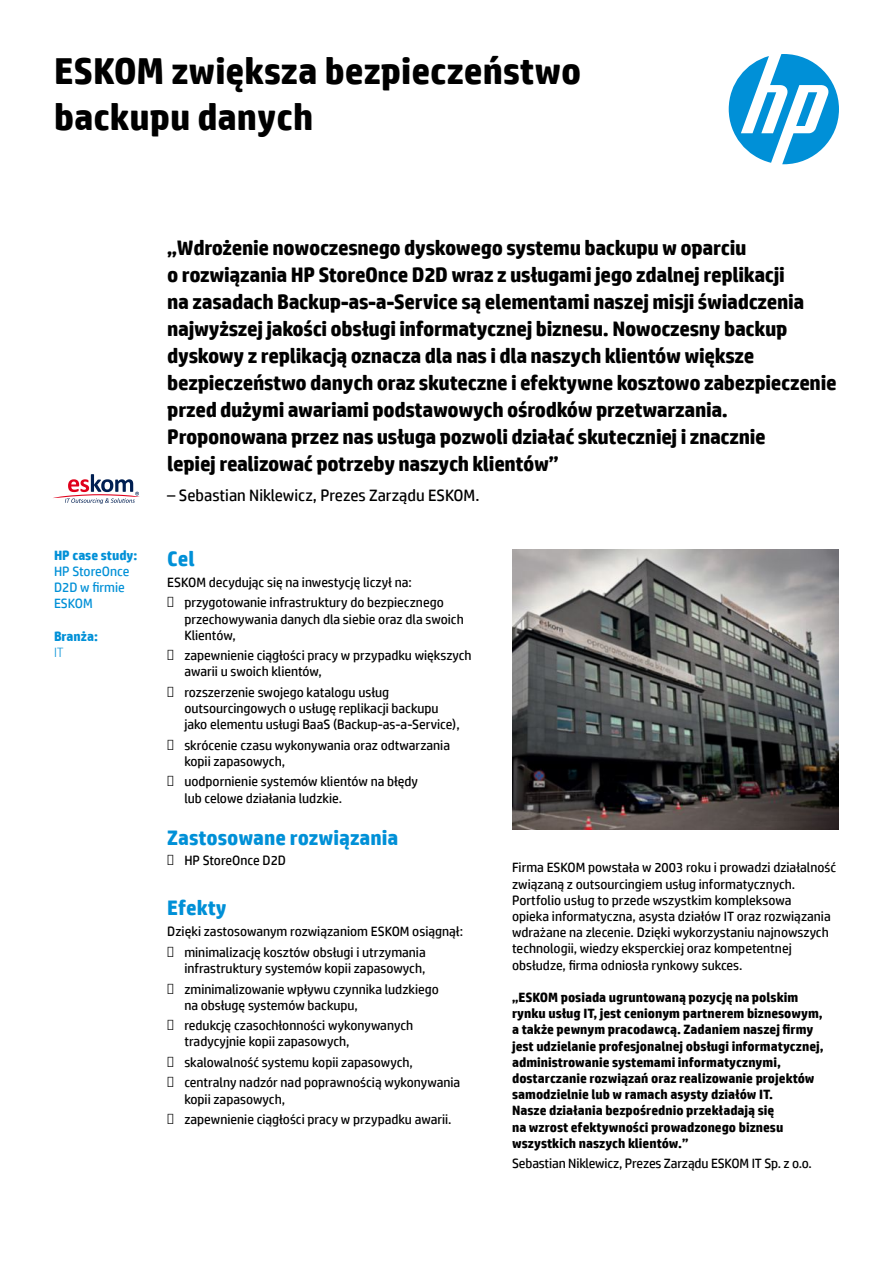
<style>
.page{position:relative;width:893px;height:1263px;background:#fff}
.page>*{position:absolute;margin:0;border:0;box-sizing:border-box;transform-origin:0 0}
.t1{font:700 37.5px/45px "HP Simplified";color:#000}
.t2{font:700 21px/27px "HP Simplified";letter-spacing:-.015em;color:#000}
.t3{font:700 21px "HP Simplified";color:#0090d7}
.t4{font:16.5px "HP Simplified";color:#000}
.t5{font:13.5px/16.2px "HP Simplified";color:#000}
.t6{font:700 13.5px/16.2px "HP Simplified";color:#000}
.t7{font:13.5px/16.2px "HP Simplified";color:#0090d7}
.t8{font:700 13.5px "HP Simplified";color:#0090d7}
.t9{font:300 13.5px "HP Simplified";color:#0090d7}
</style>
<div class="page">
<img style="left:513px;top:549px;width:325px;height:280px">
<svg style="left:729px;top:54px;width:110px;height:110px"></svg>
<svg style="left:53px;top:474px;width:87px;height:30px"></svg>
<h1 class="t1" style="left:54px;top:49px;width:529px">ESKOM zwiększa bezpieczeństwo backupu danych</h1>
<p class="t8" style="left:54px;top:547px;width:85px">HP case study:</p>
<p class="t7" style="left:54px;top:563px;width:77px">HP StoreOnce<br>D2D w firmie<br>ESKOM</p>
<p class="t8" style="left:54px;top:628px;width:46px">Branża:</p>
<p class="t9" style="left:54px;top:644px;width:11px">IT</p>
<p class="t2" style="left:167px;top:234px;width:671px">„Wdrożenie nowoczesnego dyskowego systemu backupu w oparciu<br>o rozwiązania HP StoreOnce D2D wraz z usługami jego zdalnej replikacji<br>na zasadach Backup-as-a-Service są elementami naszej misji świadczenia najwyższej jakości obsługi informatycznej biznesu. Nowoczesny backup dyskowy z replikacją oznacza dla nas i dla naszych klientów większe bezpieczeństwo danych oraz skuteczne i efektywne kosztowo zabezpieczenie przed dużymi awariami podstawowych ośrodków przetwarzania.<br>Proponowana przez nas usługa pozwoli działać skuteczniej i znacznie<br>lepiej realizować potrzeby naszych klientów”</p>
<p class="t4" style="left:167px;top:486px;width:314px">– Sebastian Niklewicz, Prezes Zarządu ESKOM.</p>
<h2 class="t3" style="left:167px;top:546px;width:29px">Cel</h2>
<p class="t5" style="left:167px;top:574px;width:246px">ESKOM decydując się na inwestycję liczył na:</p>
<p class="t5" style="left:184px;top:594px;width:281px;text-indent:-17px">• przygotowanie infrastruktury do bezpiecznego przechowywania danych dla siebie oraz dla swoich<br>Klientów,</p>
<p class="t5" style="left:184px;top:647px;width:289px;text-indent:-17px">• zapewnienie ciągłości pracy w przypadku większych awarii u swoich klientów,</p>
<p class="t5" style="left:184px;top:684px;width:277px;text-indent:-17px">• rozszerzenie swojego katalogu usług outsourcingowych o usługę replikacji backupu jako elementu usługi BaaS (Backup-as-a-Service),</p>
<p class="t5" style="left:184px;top:737px;width:267px;text-indent:-17px">• skrócenie czasu wykonywania oraz odtwarzania kopii zapasowych,</p>
<p class="t5" style="left:184px;top:773px;width:235px;text-indent:-17px">• uodpornienie systemów klientów na błędy lub celowe działania ludzkie.</p>
<h2 class="t3" style="left:167px;top:825px;width:233px">Zastosowane rozwiązania</h2>
<p class="t5" style="left:167px;top:852px;width:120px">• HP StoreOnce D2D</p>
<h2 class="t3" style="left:167px;top:896px;width:61px">Efekty</h2>
<p class="t5" style="left:167px;top:923px;width:297px">Dzięki zastosowanym rozwiązaniom ESKOM osiągnął:</p>
<p class="t5" style="left:167px;top:944px;width:260px;text-align:right">• minimalizację kosztów obsługi i utrzymania infrastruktury systemów kopii zapasowych,</p>
<p class="t5" style="left:184px;top:980px;width:256px;text-indent:-17px">• zminimalizowanie wpływu czynnika ludzkiego na obsługę systemów backupu,</p>
<p class="t5" style="left:184px;top:1017px;width:230px;text-indent:-17px">• redukcję czasochłonności wykonywanych tradycyjnie kopii zapasowych,</p>
<p class="t5" style="left:167px;top:1054px;width:247px">• skalowalność systemu kopii zapasowych,</p>
<p class="t5" style="left:184px;top:1074px;width:277px;text-indent:-17px">• centralny nadzór nad poprawnością wykonywania kopii zapasowych,</p>
<p class="t5" style="left:167px;top:1111px;width:286px">• zapewnienie ciągłości pracy w przypadku awarii.</p>
<p class="t5" style="left:512px;top:859px;width:326px">Firma ESKOM powstała w 2003 roku i prowadzi działalność związaną z outsourcingiem usług informatycznych.<br>Portfolio usług to przede wszystkim kompleksowa<br>opieka informatyczna, asysta działów IT oraz rozwiązania wdrażane na zlecenie. Dzięki wykorzystaniu najnowszych technologii, wiedzy eksperckiej oraz kompetentnej obsłudze, firma odniosła rynkowy sukces.</p>
<p class="t6" style="left:512px;top:989px;width:313px">„ESKOM posiada ugruntowaną pozycję na polskim rynku usług IT, jest cenionym partnerem biznesowym, a także pewnym pracodawcą. Zadaniem naszej firmy jest udzielanie profesjonalnej obsługi informatycznej, administrowanie systemami informatycznymi, dostarczanie rozwiązań oraz realizowanie projektów samodzielnie lub w ramach asysty działów IT.<br>Nasze działania bezpośrednio przekładają się<br>na wzrost efektywności prowadzonego biznesu wszystkich naszych klientów.”</p>
<p class="t5" style="left:512px;top:1155px;width:301px">Sebastian Niklewicz, Prezes Zarządu ESKOM IT Sp. z o.o.</p>
</div>
